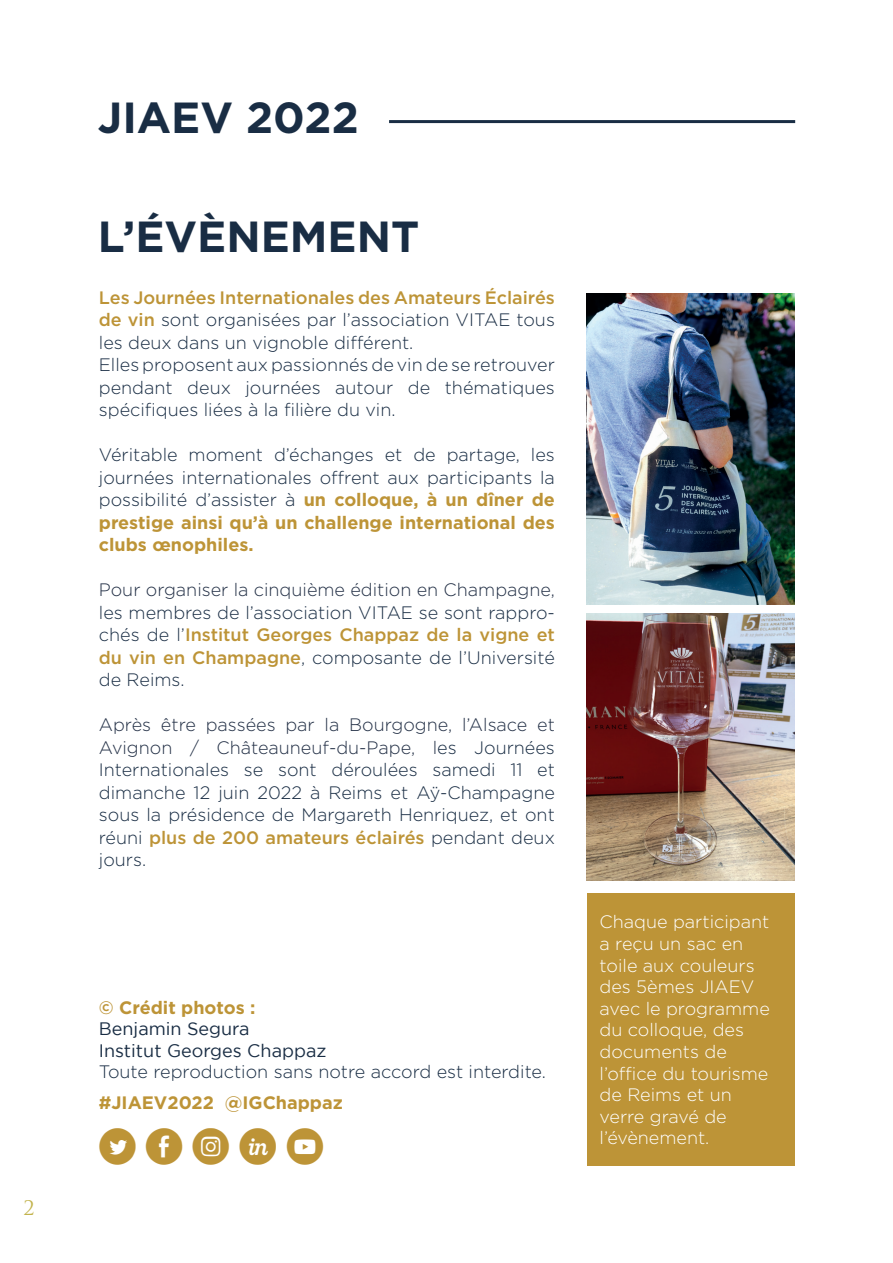
<style>
.page{position:relative;width:893px;height:1263px;background:#fff}
.page>*{position:absolute;margin:0;border:0;box-sizing:border-box;transform-origin:0 0}
.t1{font:700 43.5px "Gotham";color:#192d44}
.t2{font:36px "Social Media Circled";color:#bd9437}
.t3{font:19.5px "Trajan Pro";color:#c2b34c}
.t4{font:300 18px/22.5px "Gotham";color:#192d44;text-align:justify}
.t5{font:300 18px/21.6px "Gotham";color:#fff}
.t6{font:300 18px "Gotham";color:#233046}
.t7{font:18px/21.6px "Gotham";color:#192d44}
.t8{font:700 18px "Gotham";color:#bd9437}
.s1{font-weight:500;color:#bd9437}
.s2{font-weight:700;color:#bd9437}
.s3{color:#233046}
</style>
<div class="page">
<hr style="left:389px;top:120px;width:406px;height:3px;background:#192d44">
<img style="left:587px;top:293px;width:208px;height:312px">
<div style="left:587px;top:893px;width:208px;height:272px;background:#bd9437"></div>
<img style="left:587px;top:614px;width:208px;height:266px">
<p class="t3" style="left:23px;top:1195px;width:13px">2</p>
<h1 class="t1" style="left:98px;top:88px;width:262px">JIAEV 2022</h1>
<h1 class="t1" style="left:98px;top:207px;width:323px">L’ÉVÈNEMENT</h1>
<p class="t4" style="left:99px;top:285px;width:458px;text-align:left"><span class="s1">Les Journées Internationales des Amateurs Éclairés de vin</span> sont organisées par l’association VITAE tous les deux dans un vignoble différent.<br>Elles proposent aux passionnés de vin de se retrouver pendant deux journées autour de thématiques spécifiques liées à la filière du vin.</p>
<p class="t4" style="left:99px;top:443px;width:458px">Véritable moment d’échanges et de partage, les journées internationales offrent aux participants la possibilité d’assister à <span class="s2">un colloque, à un dîner de prestige ainsi qu’à un challenge international des clubs œnophiles.</span></p>
<p class="t6" style="left:99px;top:578px;width:458px">Pour organiser la cinquième édition en Champagne,</p>
<p class="t4" style="left:99px;top:600px;width:458px">les membres de l’association VITAE se sont rappro&shy;chés de l’<span class="s1">Institut Georges Chappaz de la vigne et du vin en Champagne</span>, composante de l’Université de Reims.</p>
<p class="t4" style="left:99px;top:713px;width:458px"><span class="s3">Après être passées par la Bourgogne, l’Alsace et Avignon / Châteauneuf-du-Pape, l</span>es Journées Internationales se sont déroulées samedi 11 et dimanche 12 juin 2022 à Reims et Aÿ-Champagne sous la présidence de Margareth Henriquez, et ont réuni <span class="s1">plus de 200 amateurs éclairés</span> pendant deux jours.</p>
<p class="t8" style="left:99px;top:995px;width:158px">© Crédit photos :</p>
<p class="t7" style="left:99px;top:1018px;width:229px">Benjamin Segura<br>Institut Georges Chappaz</p>
<p class="t4" style="left:99px;top:1060px;width:449px">Toute reproduction sans notre accord est interdite.</p>
<p class="t8" style="left:99px;top:1090px;width:246px">#JIAEV2022 @IGChappaz</p>
<h2 class="t2" style="left:99px;top:1128px;width:227px">DE Q h M</h2>
<p class="t5" style="left:600px;top:911px;width:172px">Chaque participant a reçu un sac en toile aux couleurs des 5èmes JIAEV avec le programme du colloque, des documents de l’office du tourisme de Reims et un verre gravé de l’évènement.</p>
</div>
